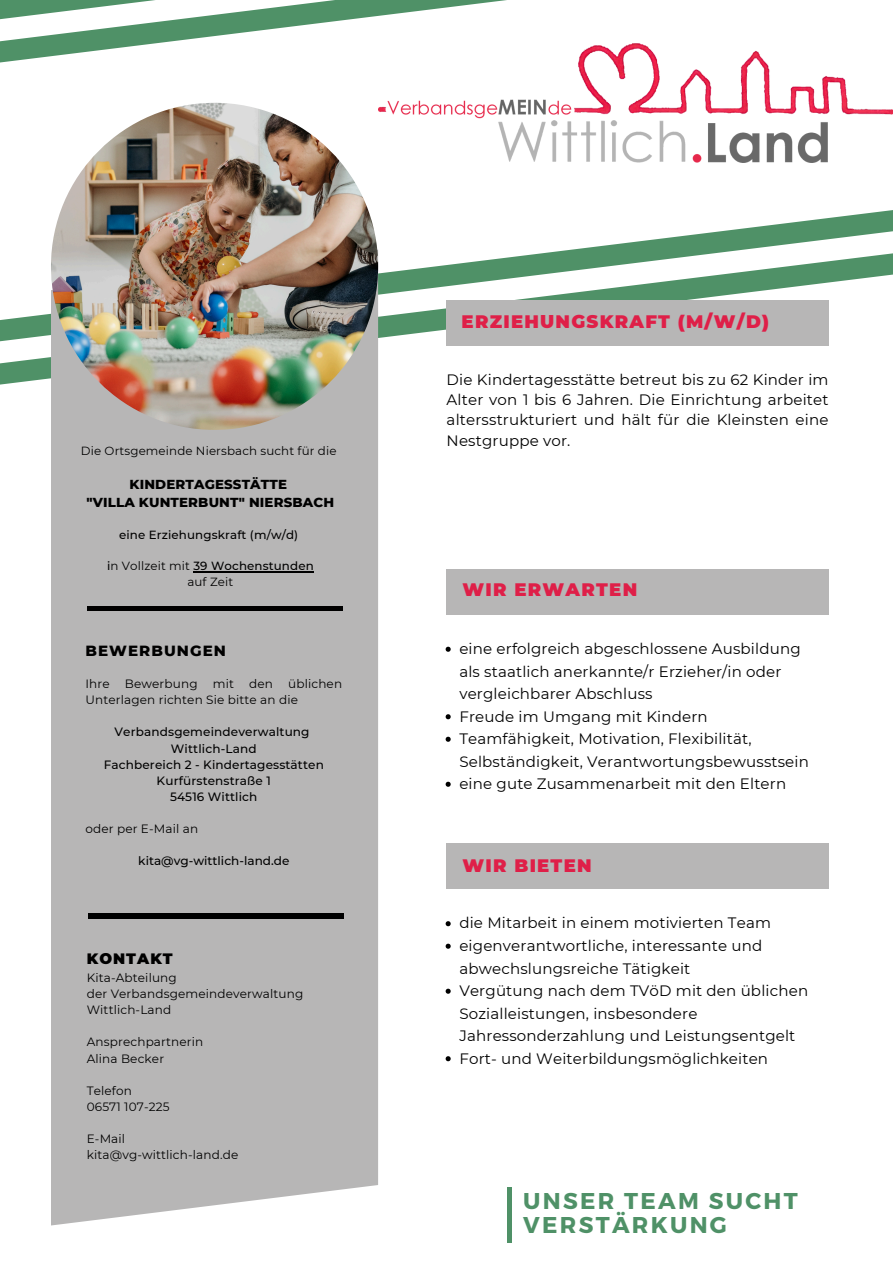
<style>
.page{position:relative;width:893px;height:1263px;background:#fff}
.page>*{position:absolute;margin:0;border:0;box-sizing:border-box;transform-origin:0 0}
.t1{font:700 22.88px/24.2px "Montserrat";letter-spacing:.1em;color:#4f9167}
.t2{font:900 18.08px "Montserrat";letter-spacing:.07em;color:#df1f48}
.t3{font:15.08px/22.5px "Montserrat";letter-spacing:.01em;color:#000}
.t4{font:800 15.08px "Montserrat";letter-spacing:.07em;color:#000}
.t5{font:900 15.08px "Montserrat";letter-spacing:.07em;color:#000}
.t6{font:800 13.27px/18.6px "Montserrat";letter-spacing:.01em;color:#000;text-align:center}
.t7{font:12px/16px "Montserrat";letter-spacing:.01em;color:#000}
.t8{font:500 12px/16px "Montserrat";letter-spacing:.01em;color:#000;text-align:center}
.t9{font:11.85px/16.4px "Montserrat";letter-spacing:.01em;color:#000;text-align:center}
.t10{font:500 11.85px "Montserrat";letter-spacing:.01em;color:#000}
.s1{font-weight:500}
</style>
<div class="page">
<svg style="left:0;top:357px;width:51px;height:28px"></svg>
<svg style="left:0;top:301px;width:829px;height:45px"></svg>
<div style="left:51px;top:301px;width:327px;height:924px;background:#b7b6b6"></div>
<svg style="left:51px;top:102px;width:842px;height:199px"></svg>
<svg style="left:0;top:36px;width:215px;height:27px"></svg>
<svg style="left:0;top:0;width:507px;height:36px"></svg>
<div style="left:87px;top:606px;width:255px;height:5px;background:#000"></div>
<div style="left:88px;top:914px;width:256px;height:5px;background:#000"></div>
<div style="left:446px;top:301px;width:382px;height:45px;background:#b7b6b6"></div>
<div style="left:446px;top:569px;width:383px;height:45px;background:#b7b6b6"></div>
<div style="left:446px;top:843px;width:383px;height:45px;background:#b7b6b6"></div>
<img style="left:51px;top:103px;width:327px;height:327px;border-radius:50%">
<img style="left:378px;top:43px;width:515px;height:119px">
<hr style="left:507px;top:1187px;width:4px;height:55px;background:#4f9167">
<svg style="left:445px;top:647px;width:6px;height:5px"></svg>
<svg style="left:445px;top:714px;width:6px;height:5px"></svg>
<svg style="left:445px;top:737px;width:6px;height:5px"></svg>
<svg style="left:445px;top:782px;width:6px;height:5px"></svg>
<svg style="left:445px;top:921px;width:6px;height:5px"></svg>
<svg style="left:445px;top:944px;width:6px;height:5px"></svg>
<svg style="left:445px;top:989px;width:6px;height:5px"></svg>
<svg style="left:445px;top:1056px;width:6px;height:5px"></svg>
<hr style="left:193px;top:571px;width:121px;height:1px;background:#000">
<p class="t9" style="left:81px;top:442px;width:257px">Die Ortsgemeinde Niersbach sucht für die</p>
<p class="t6" style="left:86px;top:474px;width:249px">KINDERTAGESSTÄTTE<br>"VILLA KUNTERBUNT" NIERSBACH</p>
<p class="t10" style="left:119px;top:527px;width:181px">eine Erziehungskraft (m/w/d)</p>
<p class="t9" style="left:107px;top:558px;width:208px"><span class="s1">i</span>n Vollzeit mit <span class="s1">39 Wochenstunden </span>auf Zeit</p>
<h4 class="t4" style="left:85px;top:641px;width:142px">BEWERBUNGEN</h4>
<p class="t7" style="left:85px;top:676px;width:258px;text-indent:203px">üblichen<br>Unterlagen richten Sie bitte an die</p>
<h6 class="t8" style="left:104px;top:724px;width:222px">Verbandsgemeindeverwaltung<br>Wittlich-Land<br>Fachbereich 2 - Kindertagesstätten<br>Kurfürstenstraße 1<br>54516 Wittlich</h6>
<p class="t7" style="left:85px;top:820px;width:114px">oder per E-Mail an</p>
<h6 class="t8" style="left:138px;top:852px;width:153px">kita@vg-wittlich-land.de</h6>
<p class="t7" style="left:85px;top:676px;width:26px">Ihre</p>
<p class="t7" style="left:125px;top:676px;width:74px">Bewerbung</p>
<p class="t7" style="left:213px;top:676px;width:23px">mit</p>
<p class="t7" style="left:249px;top:676px;width:25px">den</p>
<h3 class="t5" style="left:87px;top:949px;width:87px">KONTAKT</h3>
<h3 class="t7" style="left:87px;top:970px;width:92px">Kita-Abteilung</h3>
<p class="t7" style="left:87px;top:986px;width:218px">der Verbandsgemeindeverwaltung<br>Wittlich-Land</p>
<p class="t7" style="left:87px;top:1034px;width:118px">Ansprechpartnerin</p>
<p class="t7" style="left:87px;top:1050px;width:79px">Alina Becker</p>
<p class="t7" style="left:87px;top:1082px;width:47px">Telefon</p>
<p class="t7" style="left:87px;top:1098px;width:84px">06571 107-225</p>
<p class="t7" style="left:87px;top:1130px;width:40px">E-Mail</p>
<p class="t7" style="left:87px;top:1146px;width:153px">kita@vg-wittlich-land.de</p>
<p class="t2" style="left:461px;top:310px;width:309px">ERZIEHUNGSKRAFT (M/W/D)</p>
<p class="t3" style="left:446px;top:369px;width:383px;line-height:20.3px;text-align:justify">Die Kindertagesstätte betreut bis zu 62 Kinder im Alter von 1 bis 6 Jahren. Die Einrichtung arbeitet altersstrukturiert und hält für die Kleinsten eine Nestgruppe vor.</p>
<p class="t2" style="left:462px;top:579px;width:176px">WIR ERWARTEN</p>
<h2 class="t3" style="left:459px;top:637px;width:343px">eine erfolgreich abgeschlossene Ausbildung als staatlich anerkannte/r Erzieher/in oder vergleichbarer Abschluss</h2>
<p class="t3" style="left:459px;top:705px;width:250px">Freude im Umgang mit Kindern</p>
<p class="t3" style="left:459px;top:727px;width:351px">Teamfähigkeit, Motivation, Flexibilität,<br>Selbständigkeit, Verantwortungsbewusstsein</p>
<p class="t3" style="left:459px;top:772px;width:328px">eine gute Zusammenarbeit mit den Eltern</p>
<h2 class="t2" style="left:462px;top:854px;width:131px">WIR BIETEN</h2>
<p class="t3" style="left:459px;top:912px;width:313px">die Mitarbeit in einem motivierten Team</p>
<p class="t3" style="left:459px;top:934px;width:304px">eigenverantwortliche, interessante und abwechslungsreiche Tätigkeit</p>
<p class="t3" style="left:459px;top:979px;width:350px">Vergütung nach dem TVöD mit den üblichen<br>Sozialleistungen, insbesondere<br>Jahressonderzahlung und Leistungsentgelt</p>
<p class="t3" style="left:459px;top:1047px;width:310px">Fort- und Weiterbildungsmöglichkeiten</p>
<h2 class="t1" style="left:523px;top:1188px;width:276px">UNSER TEAM SUCHT<br>VERSTÄRKUNG</h2>
</div>
